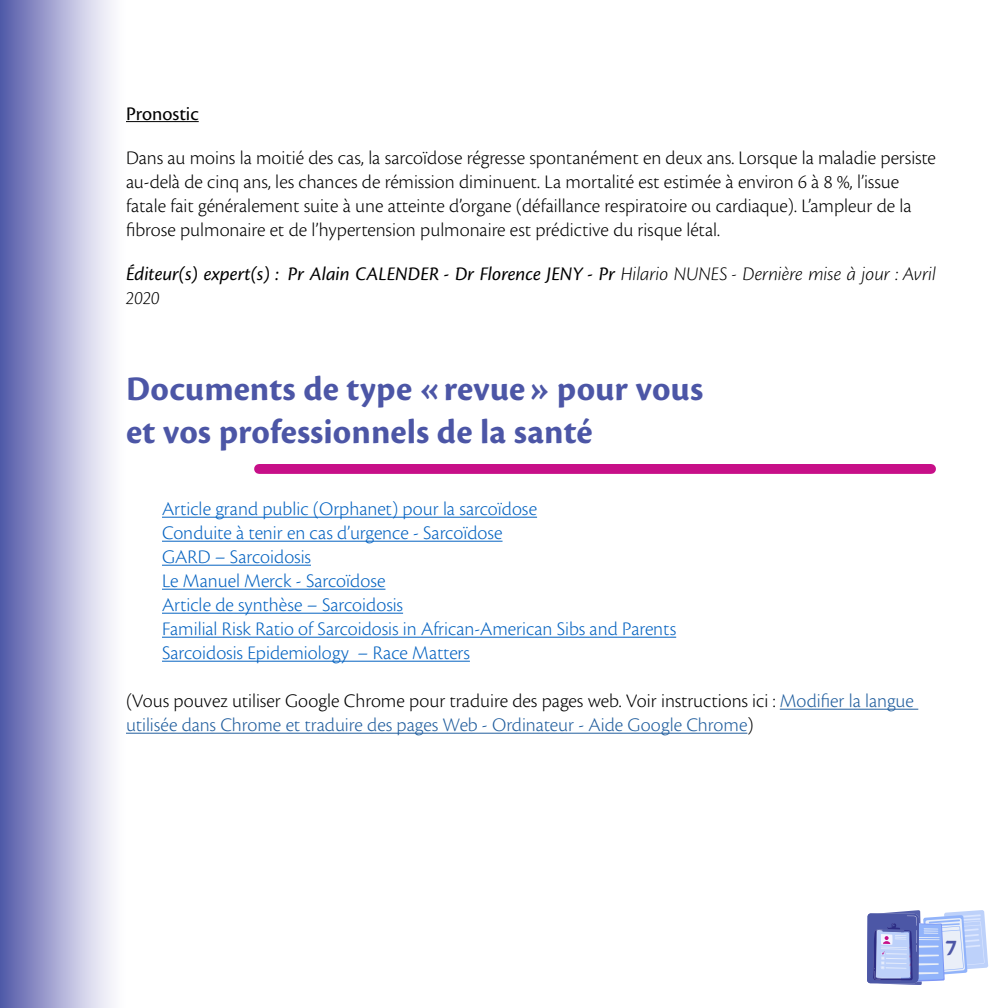
<style>
.page{position:relative;width:1008px;height:1008px;background:#fff}
.page>*{position:absolute;margin:0;border:0;box-sizing:border-box;transform-origin:0 0}
.t1{font:700 36px/43.2px "Cronos Pro";letter-spacing:.005em;color:#4c56a6}
.t2{font:700 24px "Cronos Pro";color:#4c56a6}
.t3{font:300 20px/24px "Cronos Pro";color:#000}
.t4{font:300 20px/24px "Cronos Pro";color:#0563c1}
.t5{font:300 20px/24px "Cronos Pro";color:#215e9e}
.t6{font:italic 20px/24px "Cronos Pro";color:#000}
.t7{font:20px "Cronos Pro";color:#000}
.s1{font-weight:300}
.s2{color:#000}
</style>
<div class="page">
<div style="left:0;top:0;width:127px;height:1008px;background:linear-gradient(to right,#565baa,#fff)"></div>
<svg style="left:867px;top:910px;width:121px;height:75px;background:#aab8e5"></svg>
<hr style="left:126px;top:121px;width:73px;height:1px;background:#000">
<hr style="left:162px;top:517px;width:375px;height:1px;background:#0563c1">
<hr style="left:162px;top:541px;width:341px;height:1px;background:#0563c1">
<hr style="left:162px;top:565px;width:149px;height:1px;background:#0563c1">
<hr style="left:162px;top:589px;width:223px;height:1px;background:#0563c1">
<hr style="left:162px;top:613px;width:241px;height:1px;background:#0563c1">
<hr style="left:162px;top:637px;width:514px;height:1px;background:#0563c1">
<div style="left:126px;top:644px;width:810px;height:20px;background:#fff"></div>
<hr style="left:162px;top:661px;width:308px;height:1px;background:#0563c1">
<div style="left:126px;top:692px;width:810px;height:44px;background:#fff"></div>
<hr style="left:780px;top:709px;width:138px;height:1px;background:#215e9e">
<hr style="left:126px;top:733px;width:621px;height:1px;background:#215e9e">
<div style="left:259px;top:464px;width:672px;height:10px;background:#c70f88"></div>
<p class="t7" style="left:126px;top:102px;width:74px">Pronostic</p>
<p class="t3" style="left:126px;top:145px;width:811px">Dans au moins la moitié des cas, la sarcoïdose régresse spontanément en deux ans. Lorsque la maladie persiste au-delà de cinq ans, les chances de rémission diminuent. La mortalité est estimée à environ 6 à 8 %, l’issue fatale fait généralement suite à une atteinte d’organe (défaillance respiratoire ou cardiaque). L’ampleur de la fibrose pulmonaire et de l’hypertension pulmonaire est prédictive du risque létal.</p>
<p class="t6" style="left:126px;top:262px;width:811px">Éditeur(s) expert(s) : Pr Alain CALENDER - Dr Florence JENY - Pr <span class="s1">Hilario NUNES - Dernière mise à jour : Avril<br>2020</span></p>
<h1 class="t1" style="left:126px;top:368px;width:579px">Documents de type «revue» pour vous et vos professionnels de la santé</h1>
<p class="t4" style="left:162px;top:497px;width:516px">Article grand public (Orphanet) pour la sarcoïdose<br>Conduite à tenir en cas d’urgence - Sarcoïdose<br>GARD – Sarcoidosis<br>Le Manuel Merck - Sarcoïdose<br>Article de synthèse – Sarcoidosis<br>Familial Risk Ratio of Sarcoidosis in African-American Sibs and Parents Sarcoidosis Epidemiology – Race Matters</p>
<p class="t5" style="left:126px;top:689px;width:790px"><span class="s2">(Vous pouvez utiliser Google Chrome pour traduire des pages web. Voir instructions ici :</span> Modifier la langue utilisée dans Chrome et traduire des pages Web - Ordinateur - Aide Google Chrome<span class="s2">)</span></p>
<p class="t2" style="left:945px;top:933px;width:13px">7</p>
</div>
